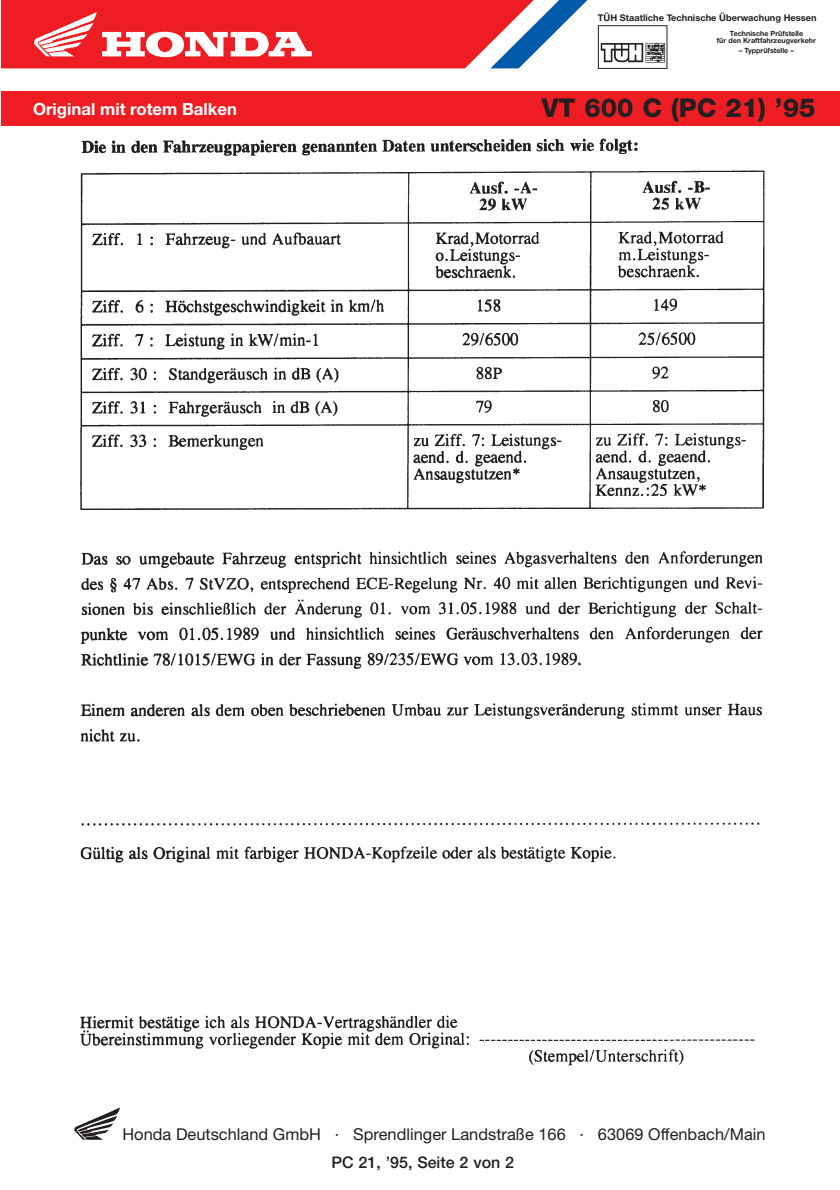
<style>
.page{position:relative;width:840px;height:1190px;background:#fff}
.page>*{position:absolute;margin:0;border:0;box-sizing:border-box;transform-origin:0 0}
.t1{font:800 26px "Helvetica Neue";color:#231f20}
.t2{font:700 16.8px "Helvetica Neue";color:#fff}
.t3{font:16.4px "Helvetica Neue";color:#231f20}
.t4{font:500 16px "Helvetica Neue";color:#231f20}
.t5{font:700 9.2px "Helvetica Neue";letter-spacing:.005em;color:#231f20}
.t6{font:700 7.2px/7.2px "Helvetica Neue";color:#231f20;text-align:center}
</style>
<div class="page">
<svg style="left:2px;top:0;width:596px;height:68px"></svg>
<div style="left:2px;top:91px;width:838px;height:34px;background:#ee1d23"></div>
<img style="left:601px;top:42px;width:64px;height:21px">
<div style="left:598px;top:25px;width:69px;height:44px;border:1px solid #231f20"></div>
<svg style="left:74px;top:1108px;width:46px;height:32px"></svg>
<img style="left:80px;top:138px;width:685px;height:928px">
<p class="t2" style="left:33px;top:103px;width:206px">Original mit rotem Balken</p>
<p class="t5" style="left:598px;top:15px;width:220px">TÜH Staatliche Technische Überwachung Hessen</p>
<p class="t6" style="left:717px;top:30px;width:101px">Technische Prüfstelle<br>für den Kraftfahrzeugverkehr</p>
<p class="t6" style="left:739px;top:48px;width:56px">– Typprüfstelle –</p>
<h1 class="t1" style="left:542px;top:99px;width:275px">VT 600 C (PC 21) ’95</h1>
<p class="t3" style="left:122px;top:1128px;width:645px">Honda Deutschland GmbH · Sprendlinger Landstraße 166 · 63069 Offenbach/Main</p>
<p class="t4" style="left:332px;top:1157px;width:184px">PC 21, ’95, Seite 2 von 2</p>
</div>
